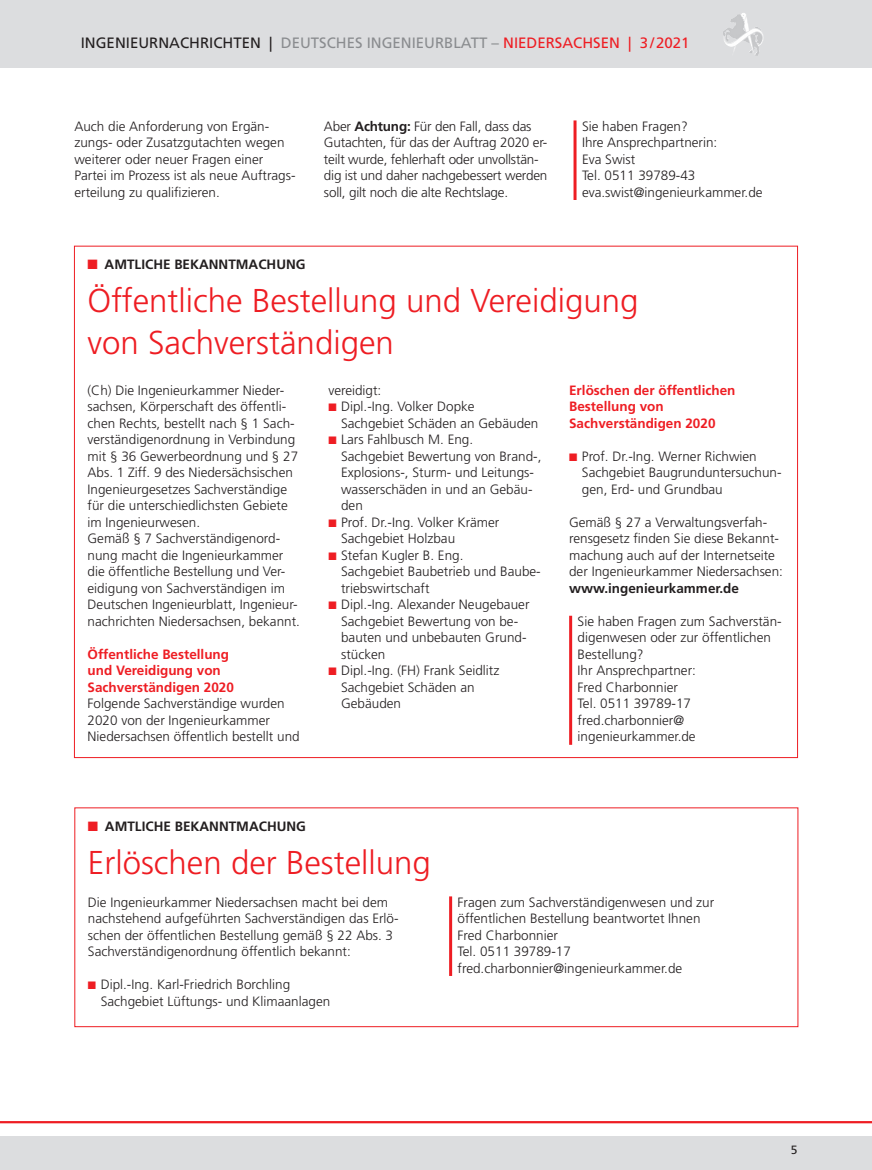
<style>
.page{position:relative;width:872px;height:1170px;background:#fff}
.page>*{position:absolute;margin:0;border:0;box-sizing:border-box;transform-origin:0 0}
.t1{font:300 33px/42px "Frutiger LT Std";color:#ee1d23}
.t2{font:15px "Frutiger LT Std";color:#8a8c8f}
.t3{font:300 13.5px/16.5px "Frutiger LT Std";color:#231f20}
.t4{font:700 13.5px/16.5px "Frutiger LT Std";color:#ee1d23}
.t5{font:700 13.5px "Frutiger LT Std";color:#231f20}
.t6{font:12px "Frutiger LT Std";color:#231f20}
.s1{color:#231f20}
.s2{color:#ee1d23}
.s3{font-weight:700}
</style>
<div class="page">
<div style="left:0;top:1135px;width:872px;height:34px;background:#dcdddf"></div>
<div style="left:0;top:0;width:872px;height:68px;background:#dcdddf"></div>
<hr style="left:0;top:1120px;width:872px;height:3px;background:#ee1d23">
<svg style="left:730px;top:13px;width:13px;height:9px"></svg>
<hr style="left:573px;top:120px;width:3px;height:80px;background:#ee1d23">
<hr style="left:569px;top:615px;width:3px;height:129px;background:#ee1d23">
<hr style="left:449px;top:896px;width:3px;height:79px;background:#ee1d23">
<p class="t2" style="left:81px;top:34px;width:610px"><span class="s1">INGENIEURNACHRICHTEN |</span> DEUTSCHES INGENIEURBLATT – <span class="s2">NIEDERSACHSEN | 3/2021</span></p>
<p class="t3" style="left:74px;top:118px;width:223px">Auch die Anforderung von Ergän&shy;zungs- oder Zusatzgutachten wegen weiterer oder neuer Fragen einer Partei im Prozess ist als neue Auftrags&shy;erteilung zu qualifizieren.</p>
<p class="t3" style="left:324px;top:118px;width:225px">Aber <span class="s3">Achtung:</span> Für den Fall, dass das Gutachten, für das der Auftrag 2020 er&shy;teilt wurde, fehlerhaft oder unvollstän&shy;dig ist und daher nachgebessert werden soll, gilt noch die alte Rechtslage.</p>
<p class="t3" style="left:582px;top:118px;width:182px">Sie haben Fragen?<br>Ihre Ansprechpartnerin:<br>Eva Swist<br>Tel. 0511 39789-43 eva.swist@ingenieurkammer.de</p>
<p class="t5" style="left:88px;top:257px;width:220px"><span class="s2">■</span> AMTLICHE BEKANNTMACHUNG</p>
<h1 class="t1" style="left:88px;top:280px;width:552px">Öffentliche Bestellung und Vereidigung von Sachverständigen</h1>
<p class="t3" style="left:88px;top:382px;width:214px">(Ch) Die Ingenieurkammer Nieder&shy;sachsen, Körperschaft des öffentli&shy;chen Rechts, bestellt nach § 1 Sach&shy;verständigenordnung in Verbindung mit § 36 Gewerbeordnung und § 27<br>Abs. 1 Ziff. 9 des Niedersächsischen Ingenieurgesetzes Sachverständige für die unterschiedlichsten Gebiete im Ingenieurwesen.<br>Gemäß § 7 Sachverständigenord&shy;nung macht die Ingenieurkammer die öffentliche Bestellung und Ver&shy;eidigung von Sachverständigen im Deutschen Ingenieurblatt, Ingenieur&shy;nachrichten Niedersachsen, bekannt.</p>
<p class="t4" style="left:88px;top:646px;width:148px">Öffentliche Bestellung und Vereidigung von<br>Sachverständigen 2020</p>
<p class="t3" style="left:88px;top:695px;width:214px">Folgende Sachverständige wurden<br>2020 von der Ingenieurkammer<br>Niedersachsen öffentlich bestellt und</p>
<p class="t4" style="left:569px;top:382px;width:168px">Erlöschen der öffentlichen<br>Bestellung von<br>Sachverständigen 2020</p>
<p class="t3" style="left:582px;top:448px;width:201px;text-indent:-13px"><span class="s2">■</span> Prof. Dr.-Ing. Werner Richwien<br>Sachgebiet Baugrunduntersuchun&shy;gen, Erd- und Grundbau</p>
<p class="t3" style="left:569px;top:514px;width:215px">Gemäß § 27 a Verwaltungsverfah&shy;rensgesetz finden Sie diese Bekannt&shy;machung auch auf der Internetseite der Ingenieurkammer Niedersachsen:</p>
<p class="t5" style="left:569px;top:580px;width:171px">www.ingenieurkammer.de</p>
<p class="t3" style="left:577px;top:613px;width:206px">Sie haben Fragen zum Sachverstän&shy;digenwesen oder zur öffentlichen<br>Bestellung?<br>Ihr Ansprechpartner:<br>Fred Charbonnier<br>Tel. 0511 39789-17 fred.charbonnier@ ingenieurkammer.de</p>
<p class="t3" style="left:328px;top:382px;width:55px">vereidigt:</p>
<p class="t3" style="left:341px;top:398px;width:199px;text-indent:-13px"><span class="s2">■</span> Dipl.-Ing. Volker Dopke<br>Sachgebiet Schäden an Gebäuden</p>
<p class="t3" style="left:341px;top:431px;width:202px;text-indent:-13px"><span class="s2">■</span> Lars Fahlbusch M. Eng.<br>Sachgebiet Bewertung von Brand-,<br>Explosions-, Sturm- und Leitungs&shy;wasserschäden in und an Gebäu&shy;den</p>
<p class="t3" style="left:341px;top:514px;width:160px;text-indent:-13px"><span class="s2">■</span> Prof. Dr.-Ing. Volker Krämer<br>Sachgebiet Holzbau</p>
<p class="t3" style="left:341px;top:547px;width:201px;text-indent:-13px"><span class="s2">■</span> Stefan Kugler B. Eng.<br>Sachgebiet Baubetrieb und Baube&shy;triebswirtschaft</p>
<p class="t3" style="left:341px;top:596px;width:190px;text-indent:-13px"><span class="s2">■</span> Dipl.-Ing. Alexander Neugebauer<br>Sachgebiet Bewertung von be&shy;bauten und unbebauten Grund&shy;stücken</p>
<p class="t3" style="left:341px;top:662px;width:160px;text-indent:-13px"><span class="s2">■</span> Dipl.-Ing. (FH) Frank Seidlitz<br>Sachgebiet Schäden an<br>Gebäuden</p>
<p class="t5" style="left:88px;top:818px;width:220px"><span class="s2">■</span> AMTLICHE BEKANNTMACHUNG</p>
<h1 class="t1" style="left:88px;top:841px;width:344px">Erlöschen der Bestellung</h1>
<p class="t3" style="left:88px;top:893px;width:312px">Die Ingenieurkammer Niedersachsen macht bei dem nachstehend aufgeführten Sachverständigen das Erlö&shy;schen der öffentlichen Bestellung gemäß § 22 Abs. 3<br>Sachverständigenordnung öffentlich bekannt:</p>
<p class="t3" style="left:101px;top:976px;width:231px;text-indent:-13px"><span class="s2">■</span> Dipl.-Ing. Karl-Friedrich Borchling<br>Sachgebiet Lüftungs- und Klimaanlagen</p>
<p class="t3" style="left:457px;top:893px;width:258px">Fragen zum Sachverständigenwesen und zur öffentlichen Bestellung beantwortet Ihnen Fred Charbonnier<br>Tel. 0511 39789-17 fred.charbonnier@ingenieurkammer.de</p>
<p class="t6" style="left:791px;top:1142px;width:8px">5</p>
</div>
